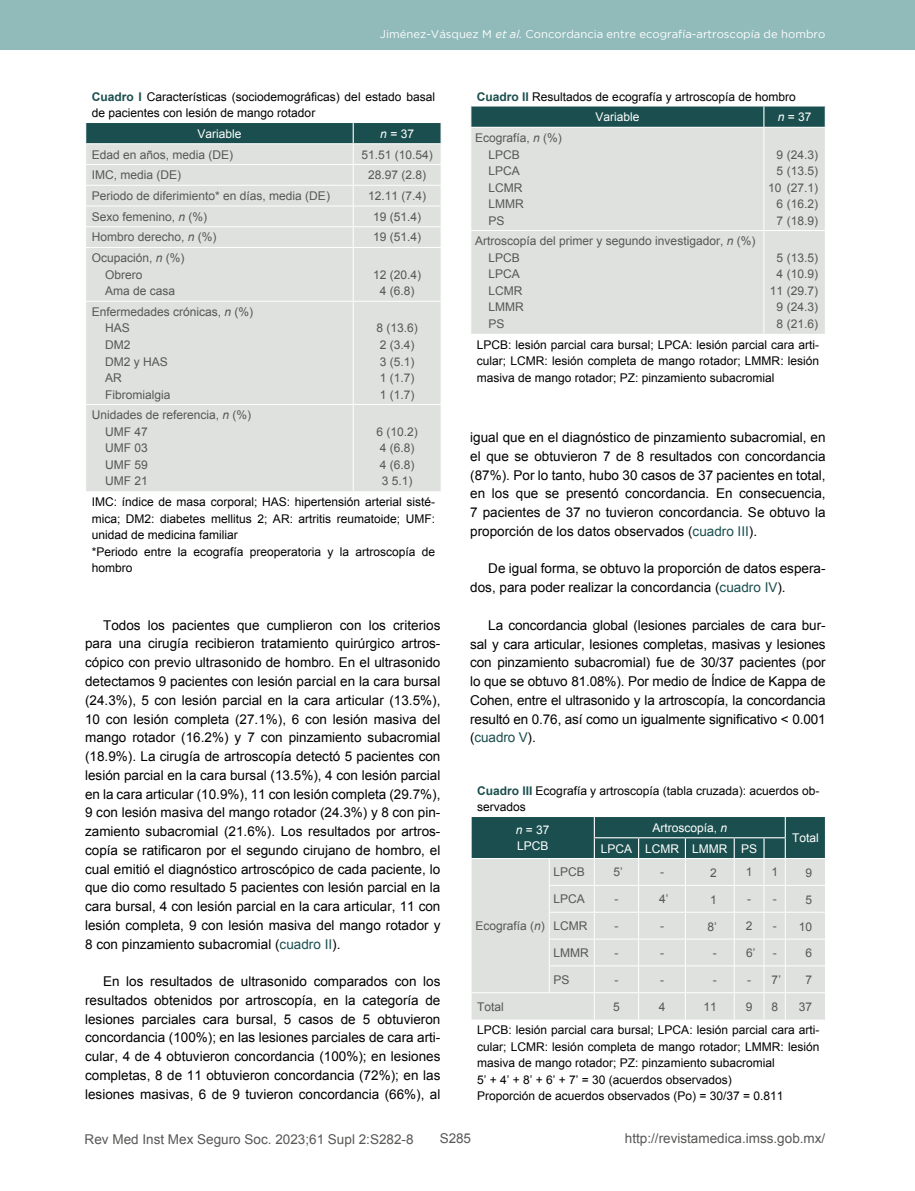
<style>
.page{position:relative;width:915px;height:1191px;background:#fff}
.page>*{position:absolute;margin:0;border:0;box-sizing:border-box;transform-origin:0 0}
.t1{font:13.5px/18.8px "Arial";color:#000;text-align:justify}
.t2{font:13.5px "Arial";color:#575756}
.t3{font:12px/16.5px "Arial";color:#000}
.t4{font:12px/16.5px "Arial";color:#575756}
.t5{font:12px/16.5px "Arial";color:#fff}
.t6{font:11.25px "Gotham";color:#fff}
.s1{font-style:italic}
.s2{font-weight:700;color:#1b4e4e}
.s3{color:#1b4e4e}
.s4{color:#fff}
</style>
<div class="page">
<div style="left:0;top:0;width:914px;height:50px;background:#91baba"></div>
<div style="left:86px;top:248px;width:354px;height:243px;background:#dee1de"></div>
<hr style="left:353px;top:248px;width:1px;height:53px;background:#fff">
<hr style="left:353px;top:302px;width:1px;height:102px;background:#fff">
<hr style="left:353px;top:405px;width:1px;height:86px;background:#fff">
<hr style="left:85px;top:301px;width:268px;height:1px;background:#fff">
<hr style="left:353px;top:301px;width:88px;height:1px;background:#fff">
<hr style="left:85px;top:404px;width:268px;height:1px;background:#fff">
<hr style="left:353px;top:404px;width:88px;height:1px;background:#fff">
<svg style="left:85px;top:123px;width:356px;height:124px;background:#c0cac8"></svg>
<div style="left:471px;top:128px;width:353px;height:206px;background:#dee1de"></div>
<hr style="left:763px;top:128px;width:1px;height:102px;background:#fff">
<hr style="left:763px;top:231px;width:1px;height:103px;background:#fff">
<hr style="left:470px;top:230px;width:293px;height:1px;background:#fff">
<hr style="left:763px;top:230px;width:62px;height:1px;background:#fff">
<svg style="left:470px;top:106px;width:355px;height:21px;background:#245555"></svg>
<svg style="left:471px;top:817px;width:354px;height:202px;background:#b9c5c3"></svg>
<p class="t6" style="left:380px;top:28px;width:447px">Jiménez-Vásquez M <span class="s1">et al.</span> Concordancia entre ecografía-artroscopía de hombro</p>
<p class="t3" style="left:92px;top:88px;width:345px"><span class="s2">Cuadro I</span> Características (sociodemográficas) del estado basal de pacientes con lesión de mango rotador</p>
<p class="t5" style="left:197px;top:125px;width:46px">Variable</p>
<p class="t5" style="left:380px;top:125px;width:35px"><span class="s1">n</span> = 37</p>
<p class="t4" style="left:92px;top:146px;width:143px">Edad en años, media (DE)</p>
<p class="t4" style="left:361px;top:146px;width:73px">51.51 (10.54)</p>
<p class="t4" style="left:92px;top:167px;width:91px">IMC, media (DE)</p>
<p class="t4" style="left:368px;top:167px;width:60px">28.97 (2.8)</p>
<p class="t4" style="left:92px;top:188px;width:240px">Periodo de diferimiento* en días, media (DE)</p>
<p class="t4" style="left:368px;top:188px;width:60px">12.11 (7.4)</p>
<p class="t4" style="left:92px;top:208px;width:117px">Sexo femenino, <span class="s1">n</span> (%)</p>
<p class="t4" style="left:373px;top:208px;width:50px">19 (51.4)</p>
<p class="t4" style="left:92px;top:229px;width:126px">Hombro derecho, <span class="s1">n</span> (%)</p>
<p class="t4" style="left:373px;top:229px;width:50px">19 (51.4)</p>
<p class="t4" style="left:105px;top:250px;width:81px;text-indent:-13px">Ocupación, <span class="s1">n</span> (%)<br>Obrero<br>Ama de casa</p>
<p class="t4" style="left:373px;top:266px;width:50px;text-align:center">12 (20.4)<br>4 (6.8)</p>
<p class="t4" style="left:105px;top:304px;width:150px;text-indent:-13px">Enfermedades crónicas, <span class="s1">n</span> (%)<br>HAS<br>DM2<br>DM2 y HAS<br>AR<br>Fibromialgia</p>
<p class="t4" style="left:376px;top:320px;width:43px">8 (13.6)<br>2 (3.4)<br>3 (5.1)<br>1 (1.7)<br>1 (1.7)</p>
<p class="t4" style="left:105px;top:407px;width:148px;text-indent:-13px">Unidades de referencia, <span class="s1">n</span> (%)<br>UMF 47<br>UMF 03<br>UMF 59<br>UMF 21</p>
<p class="t4" style="left:376px;top:423px;width:43px">6 (10.2)<br>4 (6.8)<br>4 (6.8)<br>3 5.1)</p>
<p class="t3" style="left:92px;top:494px;width:345px">IMC: índice de masa corporal; HAS: hipertensión arterial sisté&shy;mica; DM2: diabetes mellitus 2; AR: artritis reumatoide; UMF: unidad de medicina familiar<br>*Periodo entre la ecografía preoperatoria y la artroscopía de hombro</p>
<p class="t1" style="left:85px;top:616px;width:357px;text-indent:18px">Todos los pacientes que cumplieron con los criterios para una cirugía recibieron tratamiento quirúrgico artros&shy;cópico con previo ultrasonido de hombro. En el ultrasonido detectamos 9 pacientes con lesión parcial en la cara bursal (24.3%), 5 con lesión parcial en la cara articular (13.5%), 10 con lesión completa (27.1%), 6 con lesión masiva del mango rotador (16.2%) y 7 con pinzamiento subacromial (18.9%). La cirugía de artroscopía detectó 5 pacientes con lesión parcial en la cara bursal (13.5%), 4 con lesión parcial en la cara articular (10.9%), 11 con lesión completa (29.7%), 9 con lesión masiva del mango rotador (24.3%) y 8 con pin&shy;zamiento subacromial (21.6%). Los resultados por artros&shy;copía se ratificaron por el segundo cirujano de hombro, el cual emitió el diagnóstico artroscópico de cada paciente, lo que dio como resultado 5 pacientes con lesión parcial en la cara bursal, 4 con lesión parcial en la cara articular, 11 con lesión completa, 9 con lesión masiva del mango rotador y 8 con pinzamiento subacromial (<span class="s3">cuadro II</span>).</p>
<p class="t1" style="left:85px;top:972px;width:357px;text-indent:18px">En los resultados de ultrasonido comparados con los resultados obtenidos por artroscopía, en la categoría de lesiones parciales cara bursal, 5 casos de 5 obtuvieron concordancia (100%); en las lesiones parciales de cara arti&shy;cular, 4 de 4 obtuvieron concordancia (100%); en lesiones completas, 8 de 11 obtuvieron concordancia (72%); en las lesiones masivas, 6 de 9 tuvieron concordancia (66%), al</p>
<p class="t3" style="left:595px;top:86px;width:202px;line-height:20.7px;text-indent:-118px"><span class="s2">Cuadro II</span> Resultados de ecografía y artroscopía de hombro<br><span class="s4">Variable</span></p>
<p class="t5" style="left:777px;top:109px;width:35px"><span class="s1">n</span> = 37</p>
<p class="t4" style="left:488px;top:130px;width:75px;text-indent:-13px">Ecografía, <span class="s1">n</span> (%)<br>LPCB<br>LPCA<br>LCMR<br>LMMR<br>PS</p>
<p class="t4" style="left:767px;top:146px;width:52px;text-align:right">9 (24.3)<br>5 (13.5)<br>10 (27.1)<br>6 (16.2)<br>7 (18.9)</p>
<p class="t4" style="left:488px;top:233px;width:268px;text-indent:-13px">Artroscopía del primer y segundo investigador, <span class="s1">n</span> (%)<br>LPCB<br>LPCA<br>LCMR<br>LMMR<br>PS</p>
<p class="t4" style="left:769px;top:249px;width:50px;text-align:center">5 (13.5)<br>4 (10.9)<br>11 (29.7)<br>9 (24.3)<br>8 (21.6)</p>
<p class="t3" style="left:476px;top:336px;width:344px;text-align:justify">LPCB: lesión parcial cara bursal; LPCA: lesión parcial cara arti&shy;cular; LCMR: lesión completa de mango rotador; LMMR: lesión masiva de mango rotador; PZ: pinzamiento subacromial</p>
<p class="t1" style="left:470px;top:428px;width:357px">igual que en el diagnóstico de pinzamiento subacromial, en el que se obtuvieron 7 de 8 resultados con concordancia (87%). Por lo tanto, hubo 30 casos de 37 pacientes en total, en los que se presentó concordancia. En consecuencia, 7 pacientes de 37 no tuvieron concordancia. Se obtuvo la proporción de los datos observados (<span class="s3">cuadro III</span>).</p>
<p class="t1" style="left:470px;top:559px;width:357px;text-indent:18px">De igual forma, se obtuvo la proporción de datos espera&shy;dos, para poder realizar la concordancia (<span class="s3">cuadro IV</span>).</p>
<p class="t1" style="left:470px;top:616px;width:357px;text-indent:18px">La concordancia global (lesiones parciales de cara bur&shy;sal y cara articular, lesiones completas, masivas y lesiones con pinzamiento subacromial) fue de 30/37 pacientes (por lo que se obtuvo 81.08%). Por medio de Índice de Kappa de Cohen, entre el ultrasonido y la artroscopía, la concordancia resultó en 0.76, así como un igualmente significativo &lt; 0.001 (<span class="s3">cuadro V</span>).</p>
<p class="t3" style="left:477px;top:782px;width:344px"><span class="s2">Cuadro III</span> Ecografía y artroscopía (tabla cruzada): acuerdos ob&shy;servados</p>
<p class="t5" style="left:515px;top:821px;width:35px"><span class="s1">n</span> = 37<br>LPCB</p>
<p class="t5" style="left:652px;top:819px;width:76px">Artroscopía, <span class="s1">n</span></p>
<p class="t5" style="left:791px;top:830px;width:28px">Total</p>
<p class="t5" style="left:600px;top:840px;width:158px">LPCA LCMR LMMR PS</p>
<p class="t4" style="left:475px;top:917px;width:71px">Ecografía (<span class="s1">n</span>)</p>
<p class="t4" style="left:553px;top:864px;width:33px">LPCB</p>
<p class="t4" style="left:613px;top:864px;width:11px">5’</p>
<p class="t4" style="left:659px;top:864px;width:5px">-</p>
<p class="t4" style="left:709px;top:864px;width:8px">2</p>
<p class="t4" style="left:745px;top:864px;width:8px">1</p>
<p class="t4" style="left:771px;top:864px;width:8px">1</p>
<p class="t4" style="left:805px;top:864px;width:8px">9</p>
<p class="t4" style="left:553px;top:890px;width:33px">LPCA</p>
<p class="t4" style="left:614px;top:890px;width:5px">-</p>
<p class="t4" style="left:658px;top:890px;width:11px">4’</p>
<p class="t4" style="left:709px;top:891px;width:8px">1</p>
<p class="t4" style="left:746px;top:891px;width:31px">- -</p>
<p class="t4" style="left:805px;top:891px;width:8px">5</p>
<p class="t4" style="left:553px;top:917px;width:35px">LCMR</p>
<p class="t4" style="left:614px;top:917px;width:5px">-</p>
<p class="t4" style="left:659px;top:917px;width:5px">-</p>
<p class="t4" style="left:707px;top:918px;width:11px">8’</p>
<p class="t4" style="left:745px;top:917px;width:8px">2</p>
<p class="t4" style="left:772px;top:918px;width:41px">- 10</p>
<p class="t4" style="left:553px;top:944px;width:37px">LMMR</p>
<p class="t4" style="left:614px;top:944px;width:5px">-</p>
<p class="t4" style="left:659px;top:944px;width:5px">-</p>
<p class="t4" style="left:712px;top:945px;width:5px">-</p>
<p class="t4" style="left:745px;top:944px;width:11px">6’</p>
<p class="t4" style="left:772px;top:944px;width:41px">- 6</p>
<p class="t4" style="left:553px;top:971px;width:18px">PS</p>
<p class="t4" style="left:614px;top:971px;width:5px">-</p>
<p class="t4" style="left:659px;top:971px;width:5px">-</p>
<p class="t4" style="left:712px;top:972px;width:5px">-</p>
<p class="t4" style="left:746px;top:971px;width:35px">- 7’</p>
<p class="t4" style="left:805px;top:972px;width:8px">7</p>
<p class="t4" style="left:477px;top:998px;width:28px">Total</p>
<p class="t4" style="left:613px;top:998px;width:8px">5</p>
<p class="t4" style="left:658px;top:998px;width:8px">4</p>
<p class="t4" style="left:703px;top:998px;width:15px">11</p>
<p class="t4" style="left:745px;top:998px;width:8px">9</p>
<p class="t4" style="left:771px;top:998px;width:8px">8</p>
<p class="t4" style="left:798px;top:998px;width:15px">37</p>
<p class="t3" style="left:477px;top:1022px;width:344px">LPCB: lesión parcial cara bursal; LPCA: lesión parcial cara arti&shy;cular; LCMR: lesión completa de mango rotador; LMMR: lesión masiva de mango rotador; PZ: pinzamiento subacromial<br>5’ + 4’ + 8’ + 6’ + 7’ = 30 (acuerdos observados)<br>Proporción de acuerdos observados (Po) = 30/37 = 0.811</p>
<p class="t2" style="left:85px;top:1130px;width:330px">Rev Med Inst Mex Seguro Soc. 2023;61 Supl 2:S282-8</p>
<p class="t2" style="left:439px;top:1129px;width:33px">S285</p>
<p class="t2" style="left:624px;top:1129px;width:202px">http://revistamedica.imss.gob.mx/</p>
</div>
